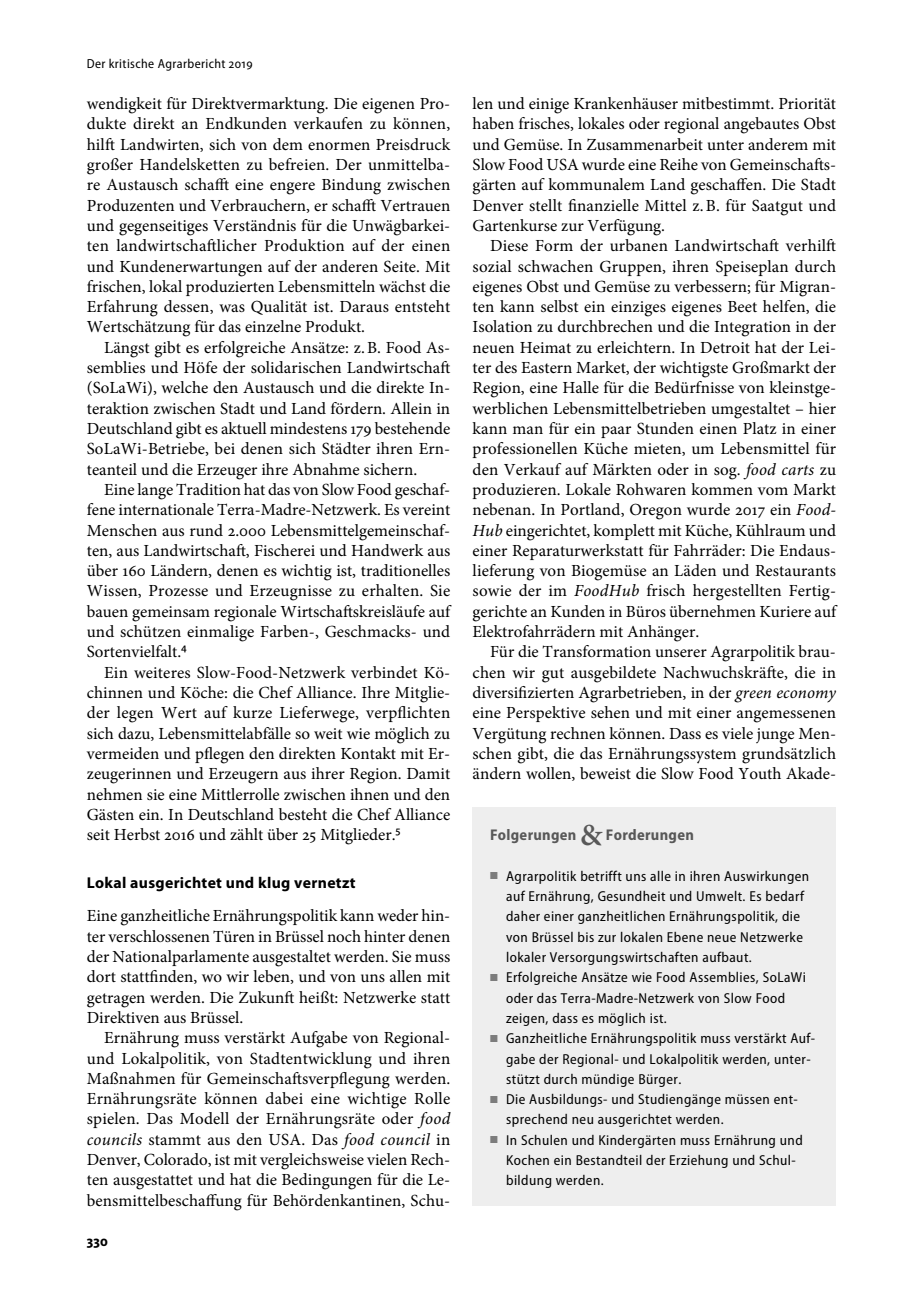
<style>
.page{position:relative;width:918px;height:1315px;background:#fff}
.page>*{position:absolute;margin:0;border:0;box-sizing:border-box;transform-origin:0 0}
.t1{font:16.97px/20.3px "Minion Pro";color:#000;text-align:justify}
.t2{font:700 15.75px "Myriad Pro";letter-spacing:.02em;color:#000}
.t3{font:700 semi-condensed 15.58px "Myriad Pro";letter-spacing:.02em;color:#585858}
.t4{font:700 semi-condensed 14.88px "Myriad Pro";color:#000}
.t5{font:semi-condensed 14.35px/20.3px "Myriad Pro";letter-spacing:.03em;color:#000}
.t6{font:semi-condensed 13.12px "Myriad Pro";letter-spacing:.03em;color:#000}
.s1{font-family:"Myriad Pro";font-stretch:semi-condensed;font-size:17.5px}
.s2{font-style:italic}
.s3{font-family:"Minion Pro";font-weight:600;font-stretch:normal;font-size:30.8px}
.s4{color:#7c7c7c}
</style>
<div class="page">
<div style="left:472px;top:807px;width:364px;height:398px;background:#eee"></div>
<p class="t6" style="left:87px;top:59px;width:167px">Der kritische Agrarbericht 2019</p>
<p class="t1" style="left:87px;top:95px;width:365px">wendigkeit für Direktvermarktung. Die eigenen Pro&shy;dukte direkt an Endkunden verkaufen zu können, hilft Landwirten, sich von dem enormen Preisdruck großer Handelsketten zu befreien. Der unmittelba&shy;re Austausch schafft eine engere Bindung zwischen Produzenten und Verbrauchern, er schafft Vertrauen und gegenseitiges Verständnis für die Unwägbarkei&shy;ten landwirtschaftlicher Produktion auf der einen und Kundenerwartungen auf der anderen Seite. Mit frischen, lokal produzierten Lebensmitteln wächst die Erfahrung dessen, was Qualität ist. Daraus entsteht Wertschätzung für das einzelne Produkt.</p>
<p class="t1" style="left:87px;top:339px;width:365px;text-indent:17px">Längst gibt es erfolgreiche Ansätze: z. B. Food As&shy;semblies und Höfe der solidarischen Landwirtschaft (SoLaWi), welche den Austausch und die direkte In&shy;teraktion zwischen Stadt und Land fördern. Allein in Deutschland gibt es aktuell mindestens 179 bestehende SoLaWi-Betriebe, bei denen sich Städter ihren Ern&shy;teanteil und die Erzeuger ihre Abnahme sichern.</p>
<p class="t1" style="left:87px;top:481px;width:365px;text-indent:17px">Eine lange Tradition hat das von Slow Food geschaf&shy;fene internationale Terra-Madre-Netzwerk. Es vereint Menschen aus rund 2.000 Lebensmittelgemeinschaf&shy;ten, aus Landwirtschaft, Fischerei und Handwerk aus über 160 Ländern, denen es wichtig ist, traditionelles Wissen, Prozesse und Erzeugnisse zu erhalten. Sie bauen gemeinsam regionale Wirtschaftskreisläufe auf und schützen einmalige Farben-, Geschmacks- und Sortenvielfalt.<span class="s1">⁴</span></p>
<p class="t1" style="left:87px;top:663px;width:365px;text-indent:17px">Ein weiteres Slow-Food-Netzwerk verbindet Kö&shy;chinnen und Köche: die Chef Alliance. Ihre Mitglie&shy;der legen Wert auf kurze Lieferwege, verpflichten sich dazu, Lebensmittelabfälle so weit wie möglich zu vermeiden und pflegen den direkten Kontakt mit Er&shy;zeugerinnen und Erzeugern aus ihrer Region. Damit nehmen sie eine Mittlerrolle zwischen ihnen und den Gästen ein. In Deutschland besteht die Chef Alliance seit Herbst 2016 und zählt über 25 Mitglieder.<span class="s1">⁵</span></p>
<p class="t2" style="left:87px;top:877px;width:270px">Lokal ausgerichtet und klug vernetzt</p>
<p class="t1" style="left:87px;top:907px;width:365px">Eine ganzheitliche Ernährungspolitik kann weder hin&shy;ter verschlossenen Türen in Brüssel noch hinter denen der Nationalparlamente ausgestaltet werden. Sie muss dort stattfinden, wo wir leben, und von uns allen mit getragen werden. Die Zukunft heißt: Netzwerke statt Direktiven aus Brüssel.</p>
<p class="t1" style="left:87px;top:1029px;width:365px;text-indent:17px">Ernährung muss verstärkt Aufgabe von Regional&shy;und Lokalpolitik, von Stadtentwicklung und ihren Maßnahmen für Gemeinschaftsverpflegung werden.<br>Ernährungsräte können dabei eine wichtige Rolle spielen. Das Modell der Ernährungsräte oder <span class="s2">food councils</span> stammt aus den USA. Das <span class="s2">food council</span> in Denver, Colorado, ist mit vergleichsweise vielen Rech&shy;ten ausgestattet und hat die Bedingungen für die Le&shy;bensmittelbeschaffung für Behördenkantinen, Schu-</p>
<p class="t4" style="left:87px;top:1235px;width:23px">330</p>
<p class="t1" style="left:472px;top:95px;width:365px">len und einige Krankenhäuser mitbestimmt. Priorität haben frisches, lokales oder regional angebautes Obst und Gemüse. In Zusammenarbeit unter anderem mit Slow Food USA wurde eine Reihe von Gemeinschafts&shy;gärten auf kommunalem Land geschaffen. Die Stadt Denver stellt finanzielle Mittel z. B. für Saatgut und Gartenkurse zur Verfügung.</p>
<p class="t1" style="left:473px;top:237px;width:365px;text-indent:17px">Diese Form der urbanen Landwirtschaft verhilft sozial schwachen Gruppen, ihren Speiseplan durch eigenes Obst und Gemüse zu verbessern; für Migran&shy;ten kann selbst ein einziges eigenes Beet helfen, die Isolation zu durchbrechen und die Integration in der neuen Heimat zu erleichtern. In Detroit hat der Lei&shy;ter des Eastern Market, der wichtigste Großmarkt der Region, eine Halle für die Bedürfnisse von kleinstge&shy;werblichen Lebensmittelbetrieben umgestaltet – hier kann man für ein paar Stunden einen Platz in einer professionellen Küche mieten, um Lebensmittel für den Verkauf auf Märkten oder in sog. <span class="s2">food carts</span> zu produzieren. Lokale Rohwaren kommen vom Markt nebenan. In Portland, Oregon wurde 2017 ein <span class="s2">Food-Hub</span> eingerichtet, komplett mit Küche, Kühlraum und einer Reparaturwerkstatt für Fahrräder: Die Endaus&shy;lieferung von Biogemüse an Läden und Restaurants sowie der im <span class="s2">FoodHub</span> frisch hergestellten Fertig&shy;gerichte an Kunden in Büros übernehmen Kuriere auf Elektrofahrrädern mit Anhänger.</p>
<p class="t1" style="left:473px;top:643px;width:365px;text-indent:17px">Für die Transformation unserer Agrarpolitik brau&shy;chen wir gut ausgebildete Nachwuchskräfte, die in diversifizierten Agrarbetrieben, in der <span class="s2">green economy </span>eine Perspektive sehen und mit einer angemessenen Vergütung rechnen können. Dass es viele junge Men&shy;schen gibt, die das Ernährungssystem grundsätzlich ändern wollen, beweist die Slow Food Youth Akade-</p>
<p class="t3" style="left:490px;top:829px;width:205px">Folgerungen <span class="s3">&amp;</span> Forderungen</p>
<p class="t5" style="left:506px;top:867px;width:305px;text-indent:-16px"><span class="s4">■</span> Agrarpolitik betrifft uns alle in ihren Auswirkungen auf Ernährung, Gesundheit und Umwelt. Es bedarf daher einer ganzheitlichen Ernährungspolitik, die von Brüssel bis zur lokalen Ebene neue Netzwerke lokaler Versorgungswirtschaften aufbaut.</p>
<p class="t5" style="left:506px;top:969px;width:301px;text-indent:-16px"><span class="s4">■</span> Erfolgreiche Ansätze wie Food Assemblies, SoLaWi oder das Terra-Madre-Netzwerk von Slow Food zeigen, dass es möglich ist.</p>
<p class="t5" style="left:506px;top:1029px;width:311px;text-indent:-16px"><span class="s4">■</span> Ganzheitliche Ernährungspolitik muss verstärkt Auf&shy;gabe der Regional- und Lokalpolitik werden, unter&shy;stützt durch mündige Bürger.</p>
<p class="t5" style="left:506px;top:1090px;width:293px;text-indent:-16px"><span class="s4">■</span> Die Ausbildungs- und Studiengänge müssen ent&shy;sprechend neu ausgerichtet werden.</p>
<p class="t5" style="left:506px;top:1131px;width:298px;text-indent:-16px"><span class="s4">■</span> In Schulen und Kindergärten muss Ernährung und<br>Kochen ein Bestandteil der Erziehung und Schul&shy;bildung werden.</p>
</div>
